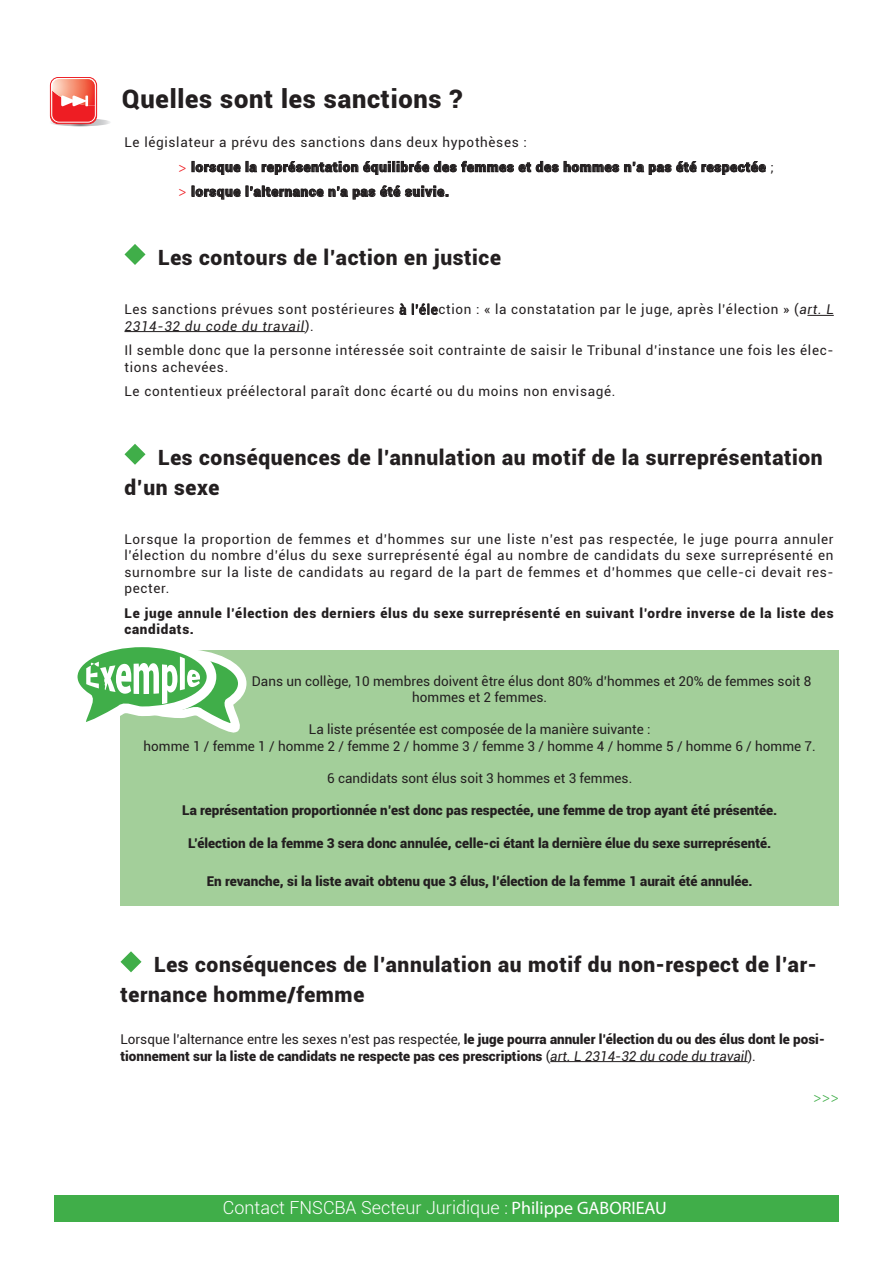
<style>
.page{position:relative;width:893px;height:1263px;background:#fff}
.page>*{position:absolute;margin:0;border:0;box-sizing:border-box;transform-origin:0 0}
.t1{font:900 25.5px "Roboto";letter-spacing:.03em;color:#231f20}
.t2{font:900 21px/30px "Roboto";letter-spacing:.03em;color:#231f20}
.t3{font:300 18px "Roboto";color:#fff}
.t4{font:13.5px/16.2px "Roboto";letter-spacing:.05em;color:#231f20}
.t5{font:900 13.5px/16.2px "Roboto";color:#231f20}
.t6{font:900 13.5px/24.8px "Roboto";letter-spacing:.05em;color:#231f20}
.t7{font:13.5px/16.2px "Roboto";color:#231f20}
.t8{font:13.5px "Myriad Pro";color:#40ae49}
.s1{font-weight:400}
.s2{font-family:"Myriad Pro";font-weight:400;color:#ee1d23}
.s3{font-style:italic}
.s4{font-weight:400;font-style:italic}
.s5{font-family:"Myriad Pro";font-weight:400}
</style>
<div class="page">
<div style="left:54px;top:1195px;width:785px;height:27px;background:#40ae49"></div>
<svg style="left:50px;top:77px;width:60px;height:49px"></svg>
<svg style="left:807px;top:315px;width:27px;height:1px"></svg>
<hr style="left:124px;top:331px;width:181px;height:1px;background:#231f20">
<svg style="left:192px;top:161px;width:574px;height:14px"></svg>
<svg style="left:192px;top:185px;width:256px;height:15px"></svg>
<svg style="left:124px;top:244px;width:22px;height:21px"></svg>
<svg style="left:399px;top:303px;width:39px;height:12px"></svg>
<svg style="left:124px;top:444px;width:22px;height:21px"></svg>
<div style="left:120px;top:651px;width:719px;height:255px;background:#a3cf9a"></div>
<svg style="left:77px;top:647px;width:174px;height:86px"></svg>
<hr style="left:550px;top:1061px;width:198px;height:1px;background:#231f20">
<svg style="left:120px;top:951px;width:22px;height:21px"></svg>
<h1 class="t1" style="left:122px;top:81px;width:342px">Quelles sont les sanctions ?</h1>
<p class="t6" style="left:178px;top:129px;width:597px;text-indent:-54px"><span class="s1">Le législateur a prévu des sanctions dans deux hypothèses :<br></span><span class="s2">&gt;</span> lorsque la représentation équilibrée des femmes et des hommes n’a pas été respectée <span class="s1">; </span><span class="s2">&gt;</span> lorsque l’alternance n’a pas été suivie.</p>
<h2 class="t2" style="left:158px;top:242px;width:344px">Les contours de l’action en justice</h2>
<p class="t4" style="left:124px;top:301px;width:711px">Les sanctions prévues sont postérieures à l’élection : « la constatation par le juge, après l’élection » (<span class="s3">art. L<br>2314-32 du code du travail</span>).</p>
<p class="t4" style="left:124px;top:342px;width:711px">Il semble donc que la personne intéressée soit contrainte de saisir le Tribunal d’instance une fois les élec&shy;tions achevées.</p>
<p class="t4" style="left:124px;top:383px;width:493px">Le contentieux préélectoral paraît donc écarté ou du moins non envisagé.</p>
<h2 class="t2" style="left:124px;top:441px;width:700px;text-indent:34px">Les conséquences de l’annulation au motif de la surreprésentation d’un sexe</h2>
<p class="t4" style="left:124px;top:531px;width:711px;text-align:justify">Lorsque la proportion de femmes et d’hommes sur une liste n’est pas respectée, le juge pourra annuler l’élection du nombre d’élus du sexe surreprésenté égal au nombre de candidats du sexe surreprésenté en surnombre sur la liste de candidats au regard de la part de femmes et d’hommes que celle-ci devait res&shy;pecter.</p>
<p class="t6" style="left:124px;top:604px;width:711px;line-height:16.2px">Le juge annule l’élection des derniers élus du sexe surreprésenté en suivant l’ordre inverse de la liste des candidats.</p>
<p class="t7" style="left:412px;top:672px;width:401px;text-indent:-160px">Dans un collège, 10 membres doivent être élus dont 80% d’hommes et 20% de femmes soit 8 hommes et 2 femmes.</p>
<p class="t7" style="left:144px;top:721px;width:674px;text-align:center">La liste présentée est composée de la manière suivante :<br>homme 1 / femme 1 / homme 2 / femme 2 / homme 3 / femme 3 / homme 4 / homme 5 / homme 6 / homme 7.</p>
<p class="t7" style="left:327px;top:769px;width:307px">6 candidats sont élus soit 3 hommes et 3 femmes.</p>
<p class="t5" style="left:182px;top:802px;width:597px">La représentation proportionnée n’est donc pas respectée, une femme de trop ayant été présentée.</p>
<p class="t5" style="left:188px;top:834px;width:584px">L’élection de la femme 3 sera donc annulée, celle-ci étant la dernière élue du sexe surreprésenté.</p>
<p class="t5" style="left:207px;top:872px;width:547px">En revanche, si la liste avait obtenu que 3 élus, l’élection de la femme 1 aurait été annulée.</p>
<h2 class="t2" style="left:120px;top:949px;width:698px;text-indent:34px">Les conséquences de l’annulation au motif du non-respect de l’ar&shy;ternance homme/femme</h2>
<p class="t5" style="left:120px;top:1031px;width:706px"><span class="s1">Lorsque l’alternance entre les sexes n’est pas respectée,</span> le juge pourra annuler l’élection du ou des élus dont le posi&shy;tionnement sur la liste de candidats ne respecte pas ces prescriptions <span class="s1">(</span><span class="s4">art. L 2314-32 du code du travail</span><span class="s1">).</span></p>
<p class="t8" style="left:813px;top:1089px;width:27px">&gt;&gt;&gt;</p>
<h3 class="t3" style="left:223px;top:1195px;width:445px">Contact FNSCBA Secteur Juridique : <span class="s5">Philippe GABORIEAU</span></h3>
</div>
